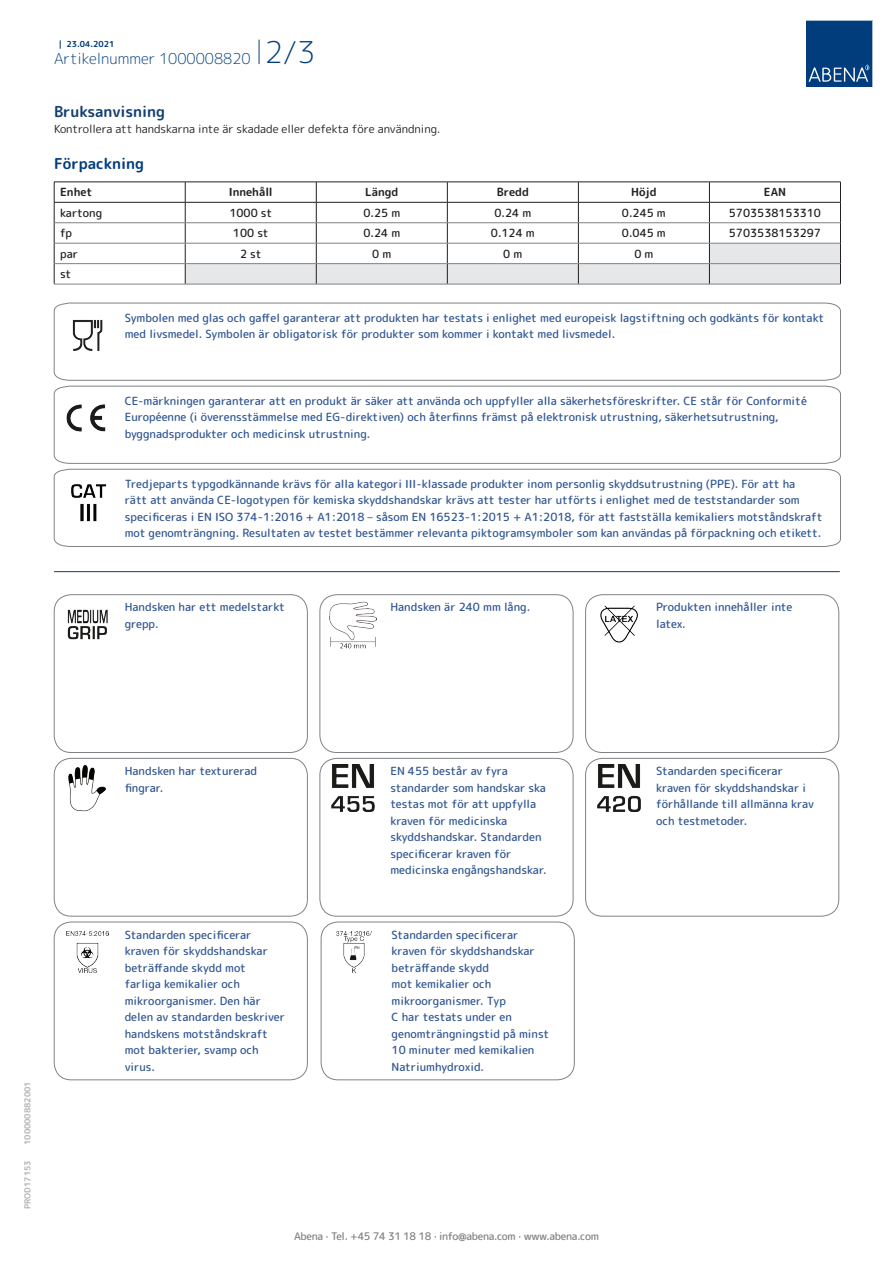
<style>
.page{position:relative;width:893px;height:1263px;background:#fff}
.page>*{position:absolute;margin:0;border:0;box-sizing:border-box;transform-origin:0 0}
.t1{font:300 15px "Rounded Mplus 1 c";color:#013d7d}
.t2{font:700 15px "Rounded Mplus 1 c";color:#153f74}
.t3{font:700 15px "Rounded Mplus 1 c";color:#013d7d}
.t4{font:500 11.25px/16.5px "Rounded Mplus 1 c";color:#305691}
.t5{font:500 11.25px "Rounded Mplus 1 c";color:#231f20}
.t6{font:11.25px "Rounded Mplus 1 c";color:#231f20}
.t7{font:700 11.25px "Rounded Mplus 1 c";color:#231f20}
.t8{font:500 10.5px "Rounded Mplus 1 c";letter-spacing:-.03em;color:#808285}
.t9{font:700 8.25px "Rounded Mplus 1 c";color:#b2b3b7}
.t10{font:700 8.25px "Rounded Mplus 1 c";color:#013d7d}
.s1{font-size:30px}
</style>
<div class="page">
<svg style="left:259px;top:40px;width:1px;height:24px"></svg>
<svg style="left:806px;top:20px;width:67px;height:67px;background:#144b86"></svg>
<hr style="left:54px;top:182px;width:131px;height:1px;background:#231f20">
<hr style="left:54px;top:202px;width:131px;height:1px;background:#231f20">
<svg style="left:54px;top:182px;width:1px;height:102px"></svg>
<svg style="left:185px;top:182px;width:656px;height:102px"></svg>
<hr style="left:54px;top:222px;width:131px;height:1px;background:#808285">
<hr style="left:185px;top:222px;width:131px;height:1px;background:#808285">
<hr style="left:316px;top:222px;width:131px;height:1px;background:#808285">
<hr style="left:447px;top:222px;width:131px;height:1px;background:#808285">
<hr style="left:578px;top:222px;width:131px;height:1px;background:#808285">
<hr style="left:709px;top:222px;width:131px;height:1px;background:#808285">
<hr style="left:54px;top:243px;width:131px;height:1px;background:#808285">
<hr style="left:185px;top:243px;width:131px;height:1px;background:#808285">
<hr style="left:316px;top:243px;width:131px;height:1px;background:#808285">
<hr style="left:447px;top:243px;width:131px;height:1px;background:#808285">
<hr style="left:578px;top:243px;width:131px;height:1px;background:#808285">
<hr style="left:709px;top:243px;width:131px;height:1px;background:#808285">
<hr style="left:54px;top:263px;width:131px;height:1px;background:#808285">
<hr style="left:185px;top:263px;width:131px;height:1px;background:#808285">
<hr style="left:316px;top:263px;width:131px;height:1px;background:#808285">
<hr style="left:447px;top:263px;width:131px;height:1px;background:#808285">
<hr style="left:578px;top:263px;width:131px;height:1px;background:#808285">
<hr style="left:709px;top:263px;width:131px;height:1px;background:#808285">
<hr style="left:54px;top:284px;width:131px;height:1px;background:#808285">
<hr style="left:185px;top:284px;width:131px;height:1px;background:#808285">
<hr style="left:316px;top:284px;width:131px;height:1px;background:#808285">
<hr style="left:447px;top:284px;width:131px;height:1px;background:#808285">
<hr style="left:578px;top:284px;width:131px;height:1px;background:#808285">
<hr style="left:709px;top:284px;width:132px;height:1px;background:#808285">
<svg style="left:54px;top:303px;width:787px;height:78px"></svg>
<svg style="left:54px;top:386px;width:787px;height:78px"></svg>
<svg style="left:54px;top:469px;width:787px;height:78px"></svg>
<hr style="left:54px;top:571px;width:785px;height:1px;background:#153f74">
<img style="left:67px;top:609px;width:41px;height:31px">
<div style="left:54px;top:594px;width:254px;height:159px;border:1px solid #808285;border-radius:17px"></div>
<img style="left:330px;top:601px;width:47px;height:47px">
<div style="left:320px;top:594px;width:253px;height:159px;border:1px solid #808285;border-radius:17px"></div>
<img style="left:600px;top:605px;width:38px;height:38px">
<div style="left:585px;top:594px;width:254px;height:159px;border:1px solid #808285;border-radius:17px"></div>
<img style="left:68px;top:765px;width:38px;height:47px">
<div style="left:54px;top:758px;width:254px;height:158px;border:1px solid #808285;border-radius:17px"></div>
<img style="left:331px;top:765px;width:44px;height:47px">
<div style="left:320px;top:758px;width:253px;height:158px;border:1px solid #808285;border-radius:17px"></div>
<img style="left:597px;top:765px;width:44px;height:47px">
<div style="left:585px;top:758px;width:254px;height:158px;border:1px solid #808285;border-radius:17px"></div>
<img style="left:67px;top:931px;width:41px;height:41px">
<div style="left:54px;top:922px;width:254px;height:158px;border:1px solid #808285;border-radius:17px"></div>
<img style="left:336px;top:931px;width:36px;height:41px">
<div style="left:321px;top:922px;width:253px;height:158px;border:1px solid #808285;border-radius:17px"></div>
<p class="t10" style="left:59px;top:38px;width:57px">| 23.04.2021</p>
<h1 class="t1" style="left:54px;top:48px;width:263px">Artikelnummer 1000008820 <span class="s1">2/3</span></h1>
<h1 class="t2" style="left:54px;top:101px;width:113px">Bruksanvisning</h1>
<p class="t6" style="left:54px;top:121px;width:388px">Kontrollera att handskarna inte är skadade eller defekta före användning.</p>
<h1 class="t3" style="left:54px;top:153px;width:92px">Förpackning</h1>
<p class="t7" style="left:60px;top:184px;width:34px">Enhet</p>
<p class="t7" style="left:229px;top:184px;width:45px">Innehåll</p>
<p class="t7" style="left:365px;top:184px;width:35px">Längd</p>
<p class="t7" style="left:497px;top:184px;width:34px">Bredd</p>
<p class="t7" style="left:631px;top:184px;width:27px">Höjd</p>
<p class="t7" style="left:764px;top:184px;width:24px">EAN</p>
<p class="t5" style="left:60px;top:205px;width:44px">kartong</p>
<p class="t5" style="left:229px;top:205px;width:44px">1000 st</p>
<p class="t5" style="left:363px;top:205px;width:38px">0.25 m</p>
<p class="t5" style="left:494px;top:205px;width:38px">0.24 m</p>
<p class="t5" style="left:622px;top:205px;width:45px">0.245 m</p>
<p class="t5" style="left:729px;top:205px;width:94px">5703538153310</p>
<p class="t5" style="left:60px;top:225px;width:13px">fp</p>
<p class="t5" style="left:233px;top:225px;width:37px">100 st</p>
<p class="t5" style="left:363px;top:225px;width:38px">0.24 m</p>
<p class="t5" style="left:491px;top:225px;width:45px">0.124 m</p>
<p class="t5" style="left:622px;top:225px;width:45px">0.045 m</p>
<p class="t5" style="left:729px;top:225px;width:94px">5703538153297</p>
<p class="t5" style="left:60px;top:246px;width:19px">par</p>
<p class="t5" style="left:240px;top:246px;width:23px">2 st</p>
<p class="t5" style="left:372px;top:246px;width:21px">0 m</p>
<p class="t5" style="left:503px;top:246px;width:21px">0 m</p>
<p class="t5" style="left:634px;top:246px;width:21px">0 m</p>
<p class="t5" style="left:60px;top:266px;width:13px">st</p>
<p class="t4" style="left:125px;top:309px;width:701px">Symbolen med glas och gaffel garanterar att produkten har testats i enlighet med europeisk lagstiftning och godkänts för kontakt med livsmedel. Symbolen är obligatorisk för produkter som kommer i kontakt med livsmedel.</p>
<p class="t4" style="left:125px;top:392px;width:684px">CE-märkningen garanterar att en produkt är säker att använda och uppfyller alla säkerhetsföreskrifter. CE står för Conformité<br>Européenne (i överensstämmelse med EG-direktiven) och återfinns främst på elektronisk utrustning, säkerhetsutrustning, byggnadsprodukter och medicinsk utrustning.</p>
<p class="t4" style="left:125px;top:476px;width:699px">Tredjeparts typgodkännande krävs för alla kategori III-klassade produkter inom personlig skyddsutrustning (PPE). För att ha<br>rätt att använda CE-logotypen för kemiska skyddshandskar krävs att tester har utförts i enlighet med de teststandarder som specificeras i EN ISO 374-1:2016 + A1:2018 – såsom EN 16523-1:2015 + A1:2018, för att fastställa kemikaliers motståndskraft mot genomträngning. Resultaten av testet bestämmer relevanta piktogramsymboler som kan användas på förpackning och etikett.</p>
<p class="t4" style="left:125px;top:599px;width:162px">Handsken har ett medelstarkt grepp.</p>
<p class="t4" style="left:390px;top:599px;width:141px">Handsken är 240 mm lång.</p>
<p class="t4" style="left:656px;top:599px;width:138px">Produkten innehåller inte latex.</p>
<p class="t9" style="left:22px;top:1145px;width:65px;rotate:-90deg">100000882001</p>
<p class="t9" style="left:22px;top:1209px;width:50px;rotate:-90deg">PROD17153</p>
<p class="t4" style="left:125px;top:763px;width:134px">Handsken har texturerad fingrar.</p>
<p class="t4" style="left:390px;top:763px;width:158px">EN 455 består av fyra standarder som handskar ska testas mot för att uppfylla kraven för medicinska skyddshandskar. Standarden specificerar kraven för medicinska engångshandskar.</p>
<p class="t4" style="left:656px;top:763px;width:159px">Standarden specificerar kraven för skyddshandskar i förhållande till allmänna krav och testmetoder.</p>
<p class="t4" style="left:125px;top:926px;width:162px">Standarden specificerar kraven för skyddshandskar beträffande skydd mot farliga kemikalier och mikroorganismer. Den här delen av standarden beskriver handskens motståndskraft mot bakterier, svamp och virus.</p>
<p class="t4" style="left:392px;top:926px;width:159px">Standarden specificerar kraven för skyddshandskar beträffande skydd<br>mot kemikalier och mikroorganismer. Typ<br>C har testats under en genomträngningstid på minst<br>10 minuter med kemikalien<br>Natriumhydroxid.</p>
<p class="t8" style="left:294px;top:1229px;width:306px">Abena · Tel. +45 74 31 18 18 · info@abena.com · www.abena.com</p>
</div>
